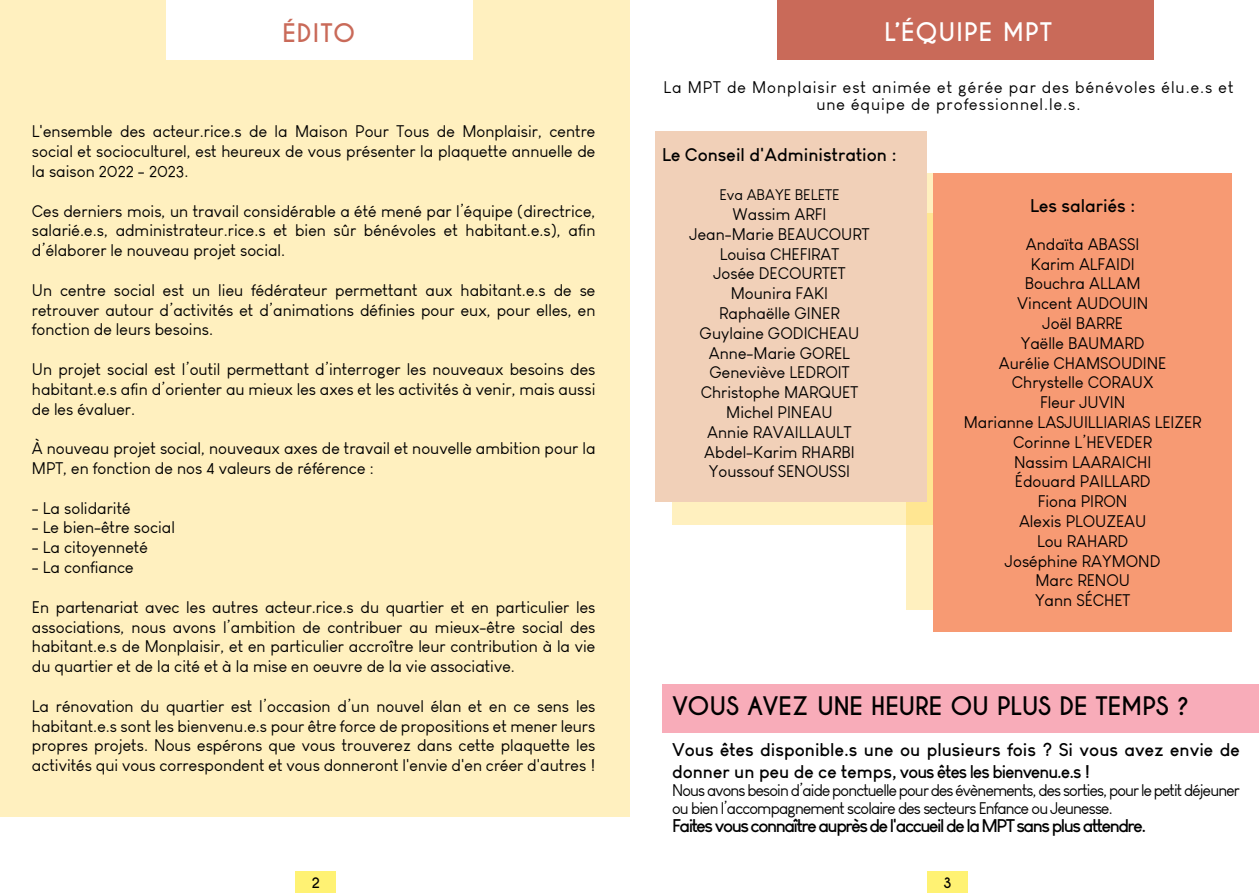
<style>
.page{position:relative;width:1259px;height:893px;background:#fff}
.page>*{position:absolute;margin:0;border:0;box-sizing:border-box;transform-origin:0 0}
.t1{font:700 24px "Caviar Dreams";color:#000}
.t2{font:700 24px "Caviar Dreams";letter-spacing:.05em;color:#fff}
.t3{font:700 24px "Caviar Dreams";letter-spacing:.05em;color:#c96a59}
.t4{font:700 18px/21.6px "Louis George Cafe";color:#000}
.t5{font:700 18px "Louis George Cafe";letter-spacing:-.08em;color:#000}
.t6{font:16.5px/19.8px "Louis George Cafe";color:#000;text-align:justify}
.t7{font:16.5px/18px "Louis George Cafe";letter-spacing:-.05em;color:#000}
.t8{font:16.5px/16.5px "Louis George Cafe";letter-spacing:.06em;color:#000;text-align:center}
.t9{font:15px "Louis George Cafe";color:#000}
.t10{font:700 13.5px "Caviar Dreams";color:#000}
</style>
<div class="page">
<div style="left:296px;top:872px;width:40px;height:21px;background:#fff273"></div>
<div style="left:927px;top:872px;width:40px;height:21px;background:#fff273"></div>
<div style="left:906px;top:214px;width:270px;height:396px;background:#fff0bf"></div>
<svg style="left:672px;top:173px;width:261px;height:352px;background:#feebb1"></svg>
<div style="left:662px;top:684px;width:597px;height:48px;background:#f8acb9"></div>
<div style="left:0;top:0;width:629px;height:816px;background:#fff0bf"></div>
<div style="left:655px;top:132px;width:271px;height:370px;background:#f1d0b8"></div>
<div style="left:166px;top:0;width:306px;height:60px;background:#fff"></div>
<div style="left:777px;top:0;width:376px;height:60px;background:#c96a59"></div>
<div style="left:933px;top:173px;width:298px;height:459px;background:#f79a73"></div>
<h1 class="t3" style="left:282px;top:19px;width:74px">ÉDITO</h1>
<h1 class="t2" style="left:884px;top:18px;width:169px">L’ÉQUIPE MPT</h1>
<p class="t6" style="left:32px;top:122px;width:565px">L'ensemble des acteur.rice.s de la Maison Pour Tous de Monplaisir, centre social et socioculturel, est heureux de vous présenter la plaquette annuelle de la saison 2022 - 2023.</p>
<p class="t6" style="left:32px;top:201px;width:565px">Ces derniers mois, un travail considérable a été mené par l’équipe (directrice, salarié.e.s, administrateur.rice.s et bien sûr bénévoles et habitant.e.s), afin d’élaborer le nouveau projet social.</p>
<p class="t6" style="left:32px;top:280px;width:565px">Un centre social est un lieu fédérateur permettant aux habitant.e.s de se retrouver autour d’activités et d’animations définies pour eux, pour elles, en fonction de leurs besoins.</p>
<p class="t6" style="left:32px;top:359px;width:565px">Un projet social est l’outil permettant d’interroger les nouveaux besoins des habitant.e.s afin d’orienter au mieux les axes et les activités à venir, mais aussi de les évaluer.</p>
<p class="t6" style="left:32px;top:439px;width:565px">À nouveau projet social, nouveaux axes de travail et nouvelle ambition pour la<br>MPT, en fonction de nos 4 valeurs de référence :</p>
<p class="t6" style="left:32px;top:498px;width:100px">- La solidarité</p>
<p class="t6" style="left:32px;top:518px;width:144px">- Le bien-être social</p>
<p class="t6" style="left:32px;top:538px;width:117px">- La citoyenneté</p>
<p class="t6" style="left:32px;top:557px;width:103px">- La confiance</p>
<p class="t6" style="left:32px;top:597px;width:565px">En partenariat avec les autres acteur.rice.s du quartier et en particulier les associations, nous avons l’ambition de contribuer au mieux-être social des habitant.e.s de Monplaisir, et en particulier accroître leur contribution à la vie du quartier et de la cité et à la mise en oeuvre de la vie associative.</p>
<p class="t6" style="left:32px;top:696px;width:565px">La rénovation du quartier est l’occasion d’un nouvel élan et en ce sens les habitant.e.s sont les bienvenu.e.s pour être force de propositions et mener leurs propres projets. Nous espérons que vous trouverez dans cette plaquette les activités qui vous correspondent et vous donneront l'envie d'en créer d'autres !</p>
<p class="t8" style="left:663px;top:79px;width:571px">La MPT de Monplaisir est animée et gérée par des bénévoles élu.e.s et une équipe de professionnel.le.s.</p>
<p class="t4" style="left:662px;top:143px;width:236px">Le Conseil d'Administration :</p>
<p class="t9" style="left:719px;top:186px;width:121px">Eva ABAYE BELETE</p>
<p class="t6" style="left:689px;top:204px;width:181px;text-align:center">Wassim ARFI<br>Jean-Marie BEAUCOURT<br>Louisa CHEFIRAT<br>Josée DECOURTET<br>Mounira FAKI<br>Raphaëlle GINER<br>Guylaine GODICHEAU<br>Anne-Marie GOREL<br>Geneviève LEDROIT<br>Christophe MARQUET<br>Michel PINEAU<br>Annie RAVAILLAULT<br>Abdel-Karim RHARBI<br>Youssouf SENOUSSI</p>
<p class="t4" style="left:1030px;top:194px;width:107px">Les salariés :</p>
<p class="t6" style="left:963px;top:234px;width:239px;text-align:center">Andaïta ABASSI<br>Karim ALFAIDI<br>Bouchra ALLAM<br>Vincent AUDOUIN<br>Joël BARRE<br>Yaëlle BAUMARD<br>Aurélie CHAMSOUDINE<br>Chrystelle CORAUX<br>Fleur JUVIN<br>Marianne LASJUILLIARIAS LEIZER<br>Corinne L’HEVEDER<br>Nassim LAARAICHI<br>Édouard PAILLARD<br>Fiona PIRON<br>Alexis PLOUZEAU<br>Lou RAHARD<br>Joséphine RAYMOND<br>Marc RENOU<br>Yann SÉCHET</p>
<h1 class="t1" style="left:672px;top:691px;width:518px">VOUS AVEZ UNE HEURE OU PLUS DE TEMPS ?</h1>
<p class="t4" style="left:672px;top:739px;width:569px">Vous êtes disponible.s une ou plusieurs fois ? Si vous avez envie de donner un peu de ce temps, vous êtes les bienvenu.e.s !</p>
<p class="t7" style="left:672px;top:781px;width:569px">Nous avons besoin d’aide ponctuelle pour des évènements, des sorties, pour le petit déjeuner ou bien l’accompagnement scolaire des secteurs Enfance ou Jeunesse.</p>
<p class="t5" style="left:672px;top:814px;width:476px">Faites vous connaître auprès de l'accueil de la MPT sans plus attendre.</p>
<p class="t10" style="left:311px;top:874px;width:10px">2</p>
<p class="t10" style="left:943px;top:874px;width:10px">3</p>
</div>
